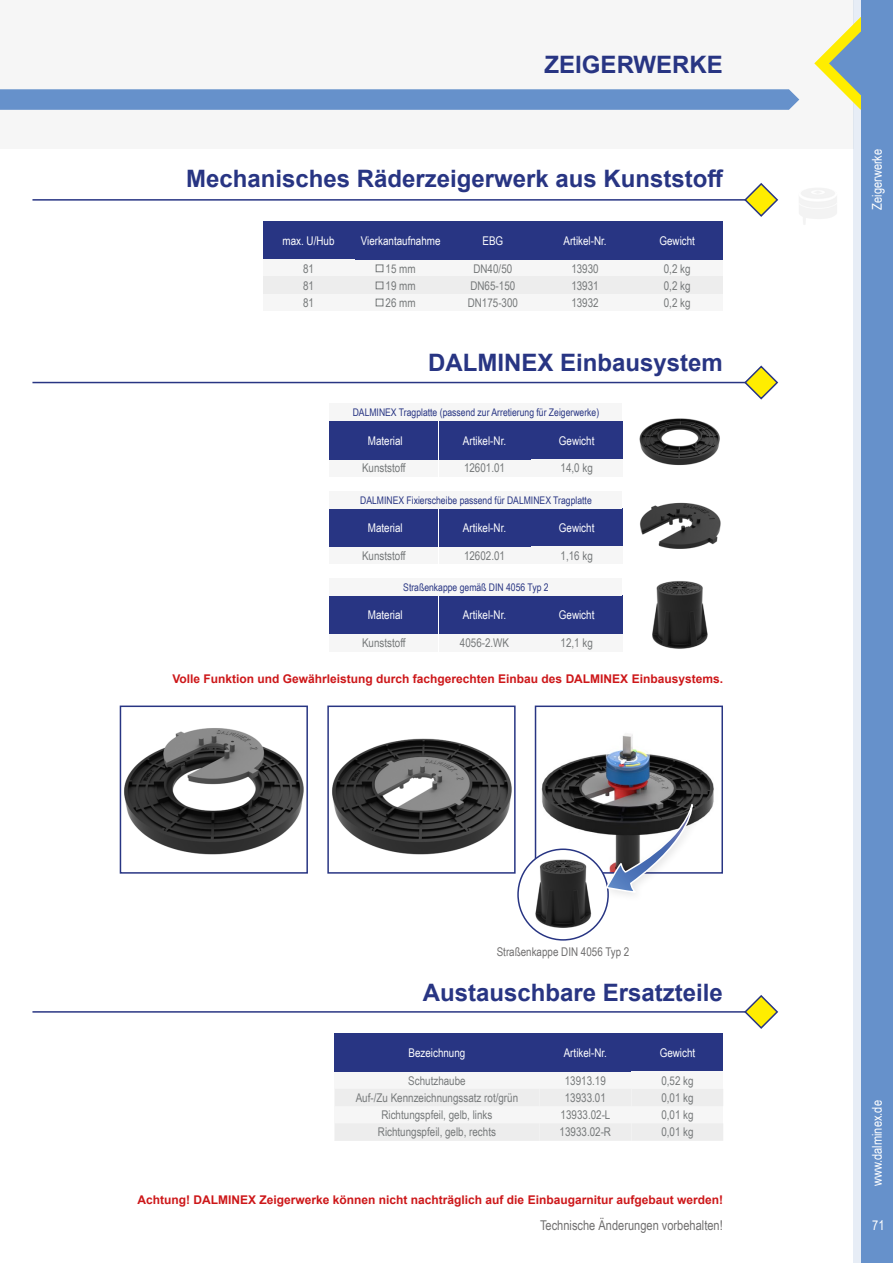
<style>
.page{position:relative;width:893px;height:1263px;background:#fff}
.page>*{position:absolute;margin:0;border:0;box-sizing:border-box;transform-origin:0 0}
.t1{font:700 24px "Arial";color:#283583}
.t2{font:13.5px "Arial Narrow";color:#706f6f}
.t3{font:13.5px "Arial Narrow";color:#fff}
.t4{font:12px/17.2px "Arial Narrow";color:#76797a;text-align:justify}
.t5{font:700 12px "Arial";color:#cd1719}
.t6{font:12px "Arial Narrow";color:#fff}
.t7{font:12px "Arial Narrow";color:#706f6f}
.t8{font:10.5px "Arial Narrow";color:#283583}
</style>
<div class="page">
<div style="left:0;top:0;width:853px;height:148px;background:#f6f6f6"></div>
<div style="left:853px;top:0;width:40px;height:1263px;background:#e7edf6"></div>
<svg style="left:814px;top:17px;width:47px;height:93px"></svg>
<div style="left:861px;top:0;width:32px;height:1263px;background:#6691cb"></div>
<svg style="left:0;top:89px;width:799px;height:21px;background:#6993cc"></svg>
<hr style="left:32px;top:199px;width:742px;height:2px;background:#283583">
<svg style="left:743px;top:183px;width:36px;height:34px"></svg>
<img style="left:538px;top:734px;width:176px;height:135px">
<div style="left:535px;top:705px;width:188px;height:169px;border:2px solid #283583"></div>
<div style="left:263px;top:221px;width:91px;height:39px;background:#283583"></div>
<div style="left:263px;top:260px;width:91px;height:51px;background:#f6f6f6"></div>
<div style="left:355px;top:260px;width:91px;height:51px;background:#f6f6f6"></div>
<div style="left:447px;top:260px;width:92px;height:51px;background:#f6f6f6"></div>
<div style="left:539px;top:260px;width:92px;height:51px;background:#f6f6f6"></div>
<div style="left:631px;top:260px;width:92px;height:51px;background:#f6f6f6"></div>
<div style="left:263px;top:277px;width:91px;height:17px;background:#ededed"></div>
<div style="left:355px;top:277px;width:91px;height:17px;background:#ededed"></div>
<div style="left:447px;top:277px;width:92px;height:17px;background:#ededed"></div>
<div style="left:539px;top:277px;width:92px;height:17px;background:#ededed"></div>
<div style="left:631px;top:277px;width:92px;height:17px;background:#ededed"></div>
<div style="left:355px;top:221px;width:91px;height:39px;background:#283583"></div>
<div style="left:447px;top:221px;width:92px;height:39px;background:#283583"></div>
<div style="left:539px;top:221px;width:92px;height:39px;background:#283583"></div>
<div style="left:631px;top:221px;width:92px;height:39px;background:#283583"></div>
<div style="left:376px;top:265px;width:7px;height:7px;border:1px solid #76797a"></div>
<div style="left:376px;top:282px;width:7px;height:7px;border:1px solid #76797a"></div>
<div style="left:376px;top:299px;width:7px;height:7px;border:1px solid #76797a"></div>
<hr style="left:32px;top:382px;width:742px;height:1px;background:#283583">
<hr style="left:32px;top:1011px;width:742px;height:2px;background:#283583">
<svg style="left:743px;top:365px;width:36px;height:35px"></svg>
<svg style="left:743px;top:995px;width:36px;height:34px"></svg>
<img style="left:124px;top:728px;width:180px;height:127px">
<div style="left:120px;top:705px;width:188px;height:169px;border:2px solid #283583"></div>
<img style="left:332px;top:738px;width:180px;height:117px">
<div style="left:327px;top:705px;width:189px;height:169px;border:2px solid #283583"></div>
<img style="left:518px;top:849px;width:90px;height:91px;border-radius:45px">
<div style="left:517px;top:848px;width:92px;height:93px;border:2px solid #283583;border-radius:50%"></div>
<div style="left:601px;top:800px;width:102px;height:103px;background:#000;opacity:.1"></div>
<svg style="left:605px;top:803px;width:89px;height:92px"></svg>
<img style="left:652px;top:581px;width:56px;height:68px">
<div style="left:531px;top:421px;width:91px;height:38px;background:#283583"></div>
<div style="left:632px;top:1033px;width:91px;height:38px;background:#283583"></div>
<div style="left:531px;top:596px;width:91px;height:38px;background:#283583"></div>
<div style="left:531px;top:459px;width:91px;height:18px;background:#f6f6f6"></div>
<div style="left:632px;top:1072px;width:91px;height:69px;background:#f6f6f6"></div>
<div style="left:531px;top:634px;width:91px;height:17px;background:#f6f6f6"></div>
<div style="left:329px;top:459px;width:109px;height:18px;background:#f6f6f6"></div>
<div style="left:335px;top:1071px;width:204px;height:70px;background:#f6f6f6"></div>
<div style="left:329px;top:634px;width:109px;height:17px;background:#f6f6f6"></div>
<div style="left:439px;top:459px;width:91px;height:18px;background:#f6f6f6"></div>
<div style="left:540px;top:1071px;width:91px;height:70px;background:#f6f6f6"></div>
<div style="left:439px;top:634px;width:91px;height:17px;background:#f6f6f6"></div>
<div style="left:439px;top:421px;width:91px;height:38px;background:#283583"></div>
<div style="left:540px;top:1033px;width:91px;height:38px;background:#283583"></div>
<div style="left:439px;top:596px;width:91px;height:38px;background:#283583"></div>
<div style="left:329px;top:421px;width:109px;height:38px;background:#283583"></div>
<div style="left:335px;top:1033px;width:204px;height:38px;background:#283583"></div>
<div style="left:329px;top:596px;width:109px;height:38px;background:#283583"></div>
<div style="left:329px;top:404px;width:293px;height:17px;background:#f6f6f6"></div>
<div style="left:329px;top:578px;width:293px;height:18px;background:#f6f6f6"></div>
<div style="left:531px;top:508px;width:91px;height:39px;background:#283583"></div>
<div style="left:531px;top:547px;width:91px;height:17px;background:#f6f6f6"></div>
<div style="left:439px;top:547px;width:91px;height:17px;background:#f6f6f6"></div>
<div style="left:329px;top:547px;width:109px;height:17px;background:#f6f6f6"></div>
<div style="left:439px;top:508px;width:91px;height:39px;background:#283583"></div>
<div style="left:329px;top:508px;width:109px;height:39px;background:#283583"></div>
<div style="left:329px;top:491px;width:293px;height:17px;background:#f6f6f6"></div>
<img style="left:639px;top:418px;width:81px;height:48px">
<img style="left:640px;top:502px;width:81px;height:47px">
<h1 class="t1" style="left:545px;top:47px;width:180px">ZEIGERWERKE</h1>
<h1 class="t1" style="left:186px;top:162px;width:539px">Mechanisches Räderzeigerwerk aus Kunststoff</h1>
<p class="t6" style="left:282px;top:232px;width:53px">max. U/Hub</p>
<p class="t4" style="left:303px;top:259px;width:12px">81<br>81<br>81</p>
<p class="t4" style="left:386px;top:259px;width:32px">15 mm 19 mm 26 mm</p>
<p class="t4" style="left:468px;top:259px;width:52px;text-align:center">DN40/50<br>DN65-150<br>DN175-300</p>
<p class="t4" style="left:571px;top:259px;width:29px">13930<br>13931<br>13932</p>
<p class="t4" style="left:664px;top:259px;width:28px">0,2 kg 0,2 kg 0,2 kg</p>
<p class="t6" style="left:361px;top:232px;width:81px">Vierkantaufnahme</p>
<p class="t6" style="left:482px;top:232px;width:22px">EBG</p>
<p class="t6" style="left:563px;top:232px;width:45px">Artikel-Nr.</p>
<p class="t6" style="left:659px;top:232px;width:37px">Gewicht</p>
<h1 class="t1" style="left:428px;top:346px;width:296px">DALMINEX Einbausystem</h1>
<p class="t8" style="left:353px;top:405px;width:248px">DALMINEX Tragplatte (passend zur Arretierung für Zeigerwerke)</p>
<p class="t6" style="left:368px;top:431px;width:36px">Material</p>
<p class="t4" style="left:362px;top:459px;width:45px">Kunststoff</p>
<p class="t6" style="left:463px;top:432px;width:45px">Artikel-Nr.</p>
<p class="t4" style="left:464px;top:459px;width:43px">12601.01</p>
<p class="t6" style="left:559px;top:432px;width:37px">Gewicht</p>
<p class="t4" style="left:560px;top:459px;width:34px">14,0 kg</p>
<p class="t8" style="left:360px;top:492px;width:233px">DALMINEX Fixierscheibe passend für DALMINEX Tragplatte</p>
<p class="t6" style="left:368px;top:519px;width:36px">Material</p>
<p class="t6" style="left:463px;top:519px;width:45px">Artikel-Nr.</p>
<p class="t6" style="left:559px;top:519px;width:37px">Gewicht</p>
<p class="t4" style="left:362px;top:546px;width:45px">Kunststoff</p>
<p class="t4" style="left:464px;top:546px;width:43px">12602.01</p>
<p class="t4" style="left:560px;top:546px;width:34px">1,16 kg</p>
<p class="t8" style="left:403px;top:579px;width:147px">Straßenkappe gemäß DIN 4056 Typ 2</p>
<p class="t6" style="left:368px;top:606px;width:36px">Material</p>
<p class="t6" style="left:463px;top:606px;width:45px">Artikel-Nr.</p>
<p class="t6" style="left:559px;top:606px;width:37px">Gewicht</p>
<p class="t4" style="left:362px;top:634px;width:45px">Kunststoff</p>
<p class="t4" style="left:460px;top:634px;width:51px">4056-2.WK</p>
<p class="t4" style="left:560px;top:634px;width:34px">12,1 kg</p>
<p class="t5" style="left:172px;top:670px;width:552px">Volle Funktion und Gewährleistung durch fachgerechten Einbau des DALMINEX Einbausystems.</p>
<p class="t7" style="left:497px;top:943px;width:134px">Straßenkappe DIN 4056 Typ 2</p>
<h1 class="t1" style="left:423px;top:975px;width:302px">Austauschbare Ersatzteile</h1>
<p class="t6" style="left:408px;top:1044px;width:58px">Bezeichnung</p>
<p class="t4" style="left:356px;top:1071px;width:164px;text-align:center">Schutzhaube<br>Auf-/Zu Kennzeichnungssatz rot/grün<br>Richtungspfeil, gelb, links<br>Richtungspfeil, gelb, rechts</p>
<p class="t6" style="left:564px;top:1044px;width:45px">Artikel-Nr.</p>
<p class="t4" style="left:560px;top:1071px;width:53px;text-align:center">13913.19<br>13933.01<br>13933.02-L<br>13933.02-R</p>
<p class="t6" style="left:660px;top:1044px;width:37px">Gewicht</p>
<p class="t4" style="left:661px;top:1071px;width:34px">0,52 kg 0,01 kg 0,01 kg 0,01 kg</p>
<p class="t5" style="left:138px;top:1191px;width:587px">Achtung! DALMINEX Zeigerwerke können nicht nachträglich auf die Einbaugarnitur aufgebaut werden!</p>
<p class="t3" style="left:867px;top:210px;width:62px;rotate:-90deg">Zeigerwerke</p>
<p class="t3" style="left:867px;top:1186px;width:88px;rotate:-90deg">www.dalminex.de</p>
<p class="t2" style="left:540px;top:1215px;width:184px">Technische Änderungen vorbehalten!</p>
<p class="t3" style="left:872px;top:1215px;width:14px">71</p>
</div>
